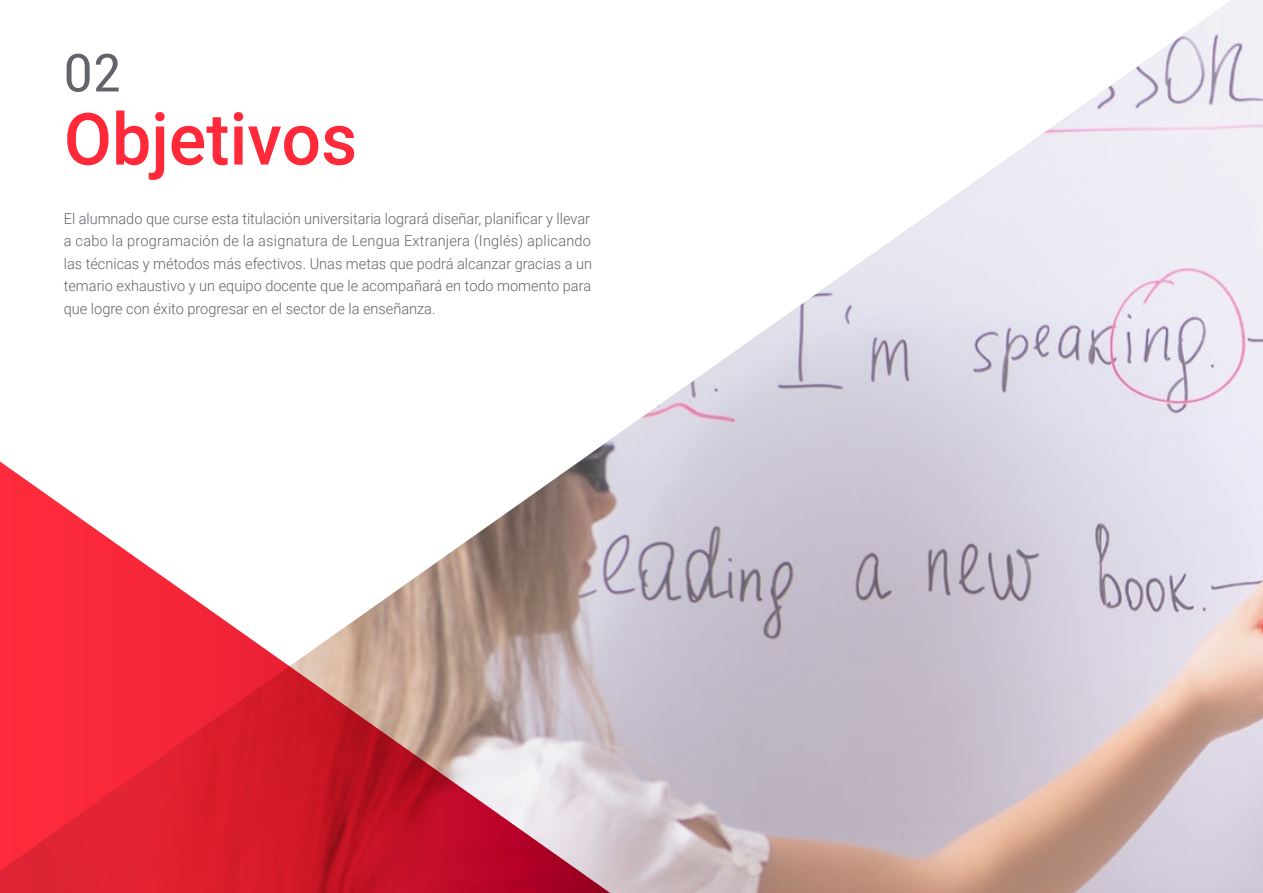
<style>
.page{position:relative;width:1263px;height:893px;background:#fff}
.page>*{position:absolute;margin:0;border:0;box-sizing:border-box;transform-origin:0 0}
.t1{font:500 72px "Roboto";color:#ff293a}
.t2{font:52.5px "Roboto";color:#61646a}
.t3{font:300 15px/22.5px "Roboto";color:#61646a}
</style>
<div class="page">
<img style="left:601px;top:0;width:662px;height:893px">
<svg style="left:0;top:446px;width:640px;height:447px"></svg>
<h2 class="t2" style="left:64px;top:36px;width:59px">02</h2>
<h1 class="t1" style="left:64px;top:89px;width:295px">Objetivos</h1>
<p class="t3" style="left:64px;top:207px;width:530px">El alumnado que curse esta titulación universitaria logrará diseñar, planificar y llevar a cabo la programación de la asignatura de Lengua Extranjera (Inglés) aplicando las técnicas y métodos más efectivos. Unas metas que podrá alcanzar gracias a un temario exhaustivo y un equipo docente que le acompañará en todo momento para que logre con éxito progresar en el sector de la enseñanza.</p>
</div>
